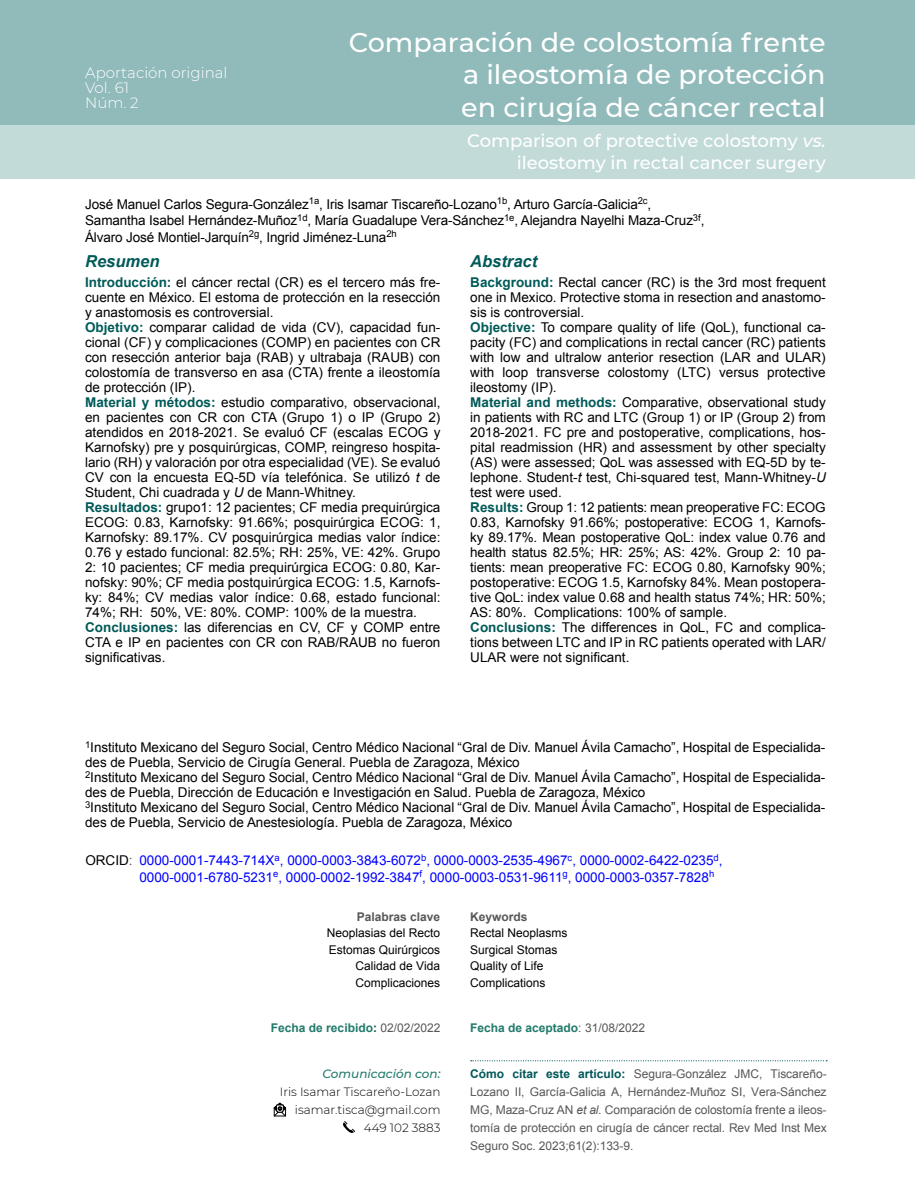
<style>
.page{position:relative;width:915px;height:1191px;background:#fff}
.page>*{position:absolute;margin:0;border:0;box-sizing:border-box;transform-origin:0 0}
.t1{font:500 27px/32.4px "Montserrat";color:#fff;text-align:justify}
.t2{font:500 18px/21.6px "Montserrat";color:#fff;text-align:right}
.t3{font:italic 700 16.5px "Arial";color:#005a58}
.t4{font:300 15px/15px "Montserrat";color:#fff}
.t5{font:13.5px/15px "Arial";color:#000}
.t6{font:13.5px/16.2px "Arial";color:#00f}
.t7{font:12px/18px "Arial";letter-spacing:-.005em;color:#575756;text-align:justify}
.t8{font:12px/16.5px "Arial";color:#000}
.t9{font:300 12px/18px "Montserrat";color:#000;text-align:right}
.t10{font:700 12px "Arial";color:#217a6b}
.t11{font:700 12px "Arial";color:#575756}
.t12{font:italic 500 12px "Montserrat";color:#217a6b}
.s1{font-style:italic}
.s2{font-weight:700;color:#005a58}
.s3{color:#000}
.s4{color:#575756}
.s5{color:#005a58}
.s6{font-weight:400;color:#575756}
.s7{font-weight:700;color:#01575a}
</style>
<div class="page">
<div style="left:0;top:0;width:914px;height:125px;background:#91baba"></div>
<div style="left:0;top:125px;width:914px;height:54px;background:#c2dbd9"></div>
<svg style="left:470px;top:1060px;width:356px;height:1px"></svg>
<svg style="left:273px;top:1102px;width:13px;height:15px"></svg>
<svg style="left:343px;top:1121px;width:13px;height:12px"></svg>
<p class="t4" style="left:85px;top:64px;width:144px">Aportación original<br>Vol. 61<br>Núm. 2</p>
<h1 class="t1" style="left:461px;top:25px;width:366px;text-indent:-112px">Comparación de colostomía frente a ileostomía de protección en cirugía de cáncer rectal</h1>
<h2 class="t2" style="left:467px;top:129px;width:360px">Comparison of protective colostomy <span class="s1">vs. </span>ileostomy in rectal cancer surgery</h2>
<p class="t5" style="left:85px;top:196px;width:620px;line-height:16.5px">José Manuel Carlos Segura-González<sup>1a</sup>, Iris Isamar Tiscareño-Lozano<sup>1b</sup>, Arturo García-Galicia<sup>2c</sup>,<br>Samantha Isabel Hernández-Muñoz<sup>1d</sup>, María Guadalupe Vera-Sánchez<sup>1e</sup>, Alejandra Nayelhi Maza-Cruz<sup>3f</sup>,<br>Álvaro José Montiel-Jarquín<sup>2g</sup>, Ingrid Jiménez-Luna<sup>2h</sup></p>
<p class="t3" style="left:85px;top:251px;width:76px">Resumen</p>
<p class="t3" style="left:470px;top:251px;width:68px">Abstract</p>
<p class="t5" style="left:470px;top:275px;width:357px"><span class="s2">Background:</span> Rectal cancer (RC) is the 3rd most frequent one in Mexico. Protective stoma in resection and anastomo&shy;sis is controversial.<br><span class="s2">Objective:</span> To compare quality of life (QoL), functional ca&shy;pacity (FC) and complications in rectal cancer (RC) patients with low and ultralow anterior resection (LAR and ULAR) with loop transverse colostomy (LTC) versus protective ileostomy (IP).<br><span class="s2">Material and methods:</span> Comparative, observational study in patients with RC and LTC (Group 1) or IP (Group 2) from 2018-2021. FC pre and postoperative, complications, hos&shy;pital readmission (HR) and assessment by other specialty (AS) were assessed; QoL was assessed with EQ-5D by te&shy;lephone. Student-<span class="s1">t</span> test, Chi-squared test, Mann-Whitney-<span class="s1">U </span>test were used.<br><span class="s2">Results:</span> Group 1: 12 patients: mean preoperative FC: ECOG 0.83, Karnofsky 91.66%; postoperative: ECOG 1, Karnofs&shy;ky 89.17%. Mean postoperative QoL: index value 0.76 and health status 82.5%; HR: 25%; AS: 42%. Group 2: 10 pa&shy;tients: mean preoperative FC: ECOG 0.80, Karnofsky 90%; postoperative: ECOG 1.5, Karnofsky 84%. Mean postopera&shy;tive QoL: index value 0.68 and health status 74%; HR: 50%; AS: 80%. Complications: 100% of sample.<br><span class="s2">Conclusions:</span> The differences in QoL, FC and complica&shy;tions between LTC and IP in RC patients operated with LAR/ ULAR were not significant.</p>
<p class="t5" style="left:85px;top:275px;width:357px"><span class="s2">Introducción:</span> el cáncer rectal (CR) es el tercero más fre&shy;cuente en México. El estoma de protección en la resección y anastomosis es controversial.<br><span class="s2">Objetivo:</span> comparar calidad de vida (CV), capacidad fun&shy;cional (CF) y complicaciones (COMP) en pacientes con CR con resección anterior baja (RAB) y ultrabaja (RAUB) con colostomía de transverso en asa (CTA) frente a ileostomía de protección (IP).<br><span class="s2">Material y métodos:</span> estudio comparativo, observacional, en pacientes con CR con CTA (Grupo 1) o IP (Grupo 2) atendidos en 2018-2021. Se evaluó CF (escalas ECOG y Karnofsky) pre y posquirúrgicas, COMP, reingreso hospita&shy;lario (RH) y valoración por otra especialidad (VE). Se evaluó CV con la encuesta EQ-5D vía telefónica. Se utilizó <span class="s1">t</span> de Student, Chi cuadrada y <span class="s1">U</span> de Mann-Whitney.<br><span class="s2">Resultados:</span> grupo1: 12 pacientes; CF media prequirúrgica ECOG: 0.83, Karnofsky: 91.66%; posquirúrgica ECOG: 1, Karnofsky: 89.17%. CV posquirúrgica medias valor índice:<br>0.76 y estado funcional: 82.5%; RH: 25%, VE: 42%. Grupo 2: 10 pacientes; CF media prequirúrgica ECOG: 0.80, Kar&shy;nofsky: 90%; CF media postquirúrgica ECOG: 1.5, Karnofs&shy;ky: 84%; CV medias valor índice: 0.68, estado funcional:<br>74%; RH: 50%, VE: 80%. COMP: 100% de la muestra.<br><span class="s2">Conclusiones:</span> las diferencias en CV, CF y COMP entre CTA e IP en pacientes con CR con RAB/RAUB no fueron significativas.</p>
<p class="t5" style="left:85px;top:740px;width:741px"><sup>1</sup>Instituto Mexicano del Seguro Social, Centro Médico Nacional “Gral de Div. Manuel Ávila Camacho”, Hospital de Especialida&shy;des de Puebla, Servicio de Cirugía General. Puebla de Zaragoza, México<br><sup>2</sup>Instituto Mexicano del Seguro Social, Centro Médico Nacional “Gral de Div. Manuel Ávila Camacho”, Hospital de Especialida&shy;des de Puebla, Dirección de Educación e Investigación en Salud. Puebla de Zaragoza, México<br><sup>3</sup>Instituto Mexicano del Seguro Social, Centro Médico Nacional “Gral de Div. Manuel Ávila Camacho”, Hospital de Especialida&shy;des de Puebla, Servicio de Anestesiología. Puebla de Zaragoza, México</p>
<p class="t6" style="left:139px;top:852px;width:584px;text-indent:-54px"><span class="s3">ORCID</span><span class="s4">:</span> 0000-0001-7443-714X<sup>a</sup>, 0000-0003-3843-6072<sup>b</sup>, 0000-0003-2535-4967<sup>c</sup>, 0000-0002-6422-0235<sup>d</sup>,<br>0000-0001-6780-5231<sup>e</sup>, 0000-0002-1992-3847<sup>f</sup>, 0000-0003-0531-9611<sup>g</sup>, 0000-0003-0357-7828<sup>h</sup></p>
<p class="t11" style="left:356px;top:908px;width:85px">Palabras clave</p>
<p class="t8" style="left:326px;top:924px;width:115px;text-align:right">Neoplasias del Recto<br>Estomas Quirúrgicos<br>Calidad de Vida<br>Complicaciones</p>
<p class="t11" style="left:470px;top:908px;width:59px">Keywords</p>
<p class="t8" style="left:470px;top:924px;width:99px">Rectal Neoplasms<br>Surgical Stomas<br>Quality of Life<br>Complications</p>
<p class="t10" style="left:271px;top:1019px;width:171px">Fecha de recibido<span class="s5">:</span> <span class="s6">02/02/2022</span></p>
<p class="t10" style="left:470px;top:1020px;width:176px">Fecha de aceptado<span class="s6">: 31/08/2022</span></p>
<p class="t12" style="left:322px;top:1065px;width:119px">Comunicación con:</p>
<p class="t9" style="left:280px;top:1082px;width:162px">Iris Isamar Tiscareño-Lozan isamar.tisca@gmail.com<br>449 102 3883</p>
<p class="t7" style="left:470px;top:1064px;width:358px"><span class="s7">Cómo citar este artículo:</span> Segura-González JMC, Tiscareño-Lozano II, García-Galicia A, Hernández-Muñoz SI, Vera-Sánchez MG, Maza-Cruz AN <span class="s1">et al.</span> Comparación de colostomía frente a ileos&shy;tomía de protección en cirugía de cáncer rectal. Rev Med Inst Mex Seguro Soc. 2023;61(2):133-9.</p>
</div>
